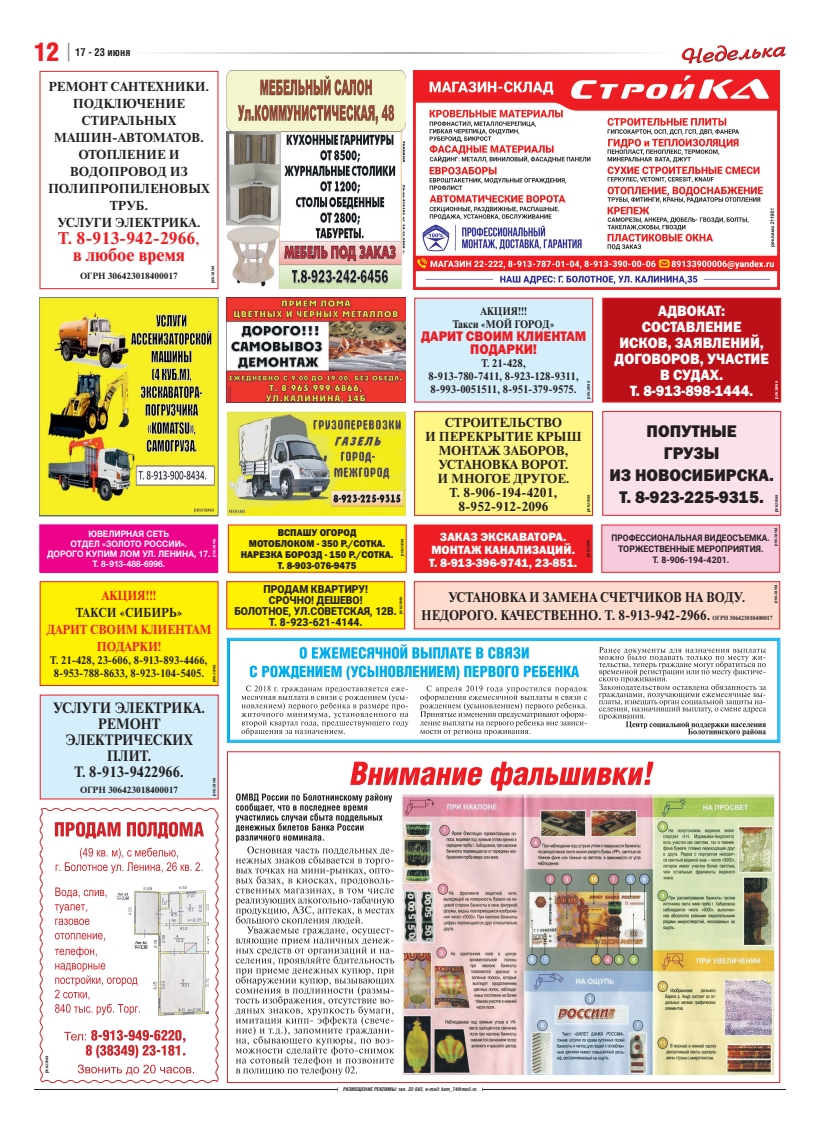
<style>
.page{position:relative;width:820px;height:1134px;background:#fff}
.page>*{position:absolute;margin:0;border:0;box-sizing:border-box;transform-origin:0 0}
.t1{font:25px "AG Letterica Demi Condensed C";color:#ee1d23}
.t2{font:700 18px "Newton C";color:#ee1d23}
.t3{font:17px/22px "Franklin Gothic Heavy C";color:#231f20;text-align:center;scale:.96 1}
.t4{font:700 17px "Newton C";color:#ee1d23}
.t5{font:15px/16px "Franklin Gothic Heavy C";color:#fff;text-align:center;scale:.93 1}
.t6{font:700 15px/16px "Newton C";color:#231f20;text-align:center;scale:.93 1}
.t7{font:700 14px/18px "Newton C";color:#231f20;scale:.91 1}
.t8{font:14px/13px "Franklin Gothic Heavy C";color:#ee1d23;text-align:center;scale:.93 1}
.t9{font:700 13px/17px "Newton C";color:#231f20;text-align:center}
.t10{font:700 13px/17px "Newton C";color:#ee1d23;text-align:center;scale:.92 1}
.t11{font:700 13px "Newton C";color:#231f20;scale:.92 1}
.t12{font:12px/13px "Franklin Gothic Heavy C";color:#fff;text-align:center}
.t13{font:700 11px/13px "Newton C";color:#231f20;text-align:center;scale:.93 1}
.t14{font:900 11px/11px "Roboto";color:#231f20;text-align:center;scale:.94 1}
.t15{font:700 10.5px "AG Letterica Condensed C";color:#231f20}
.t16{font:10px/11px "Franklin Gothic Heavy C";color:#231f20;text-align:center;scale:.92 1}
.t17{font:700 9px/10px "Helvetica Neue Cyr";color:#fff;text-align:center;scale:.93 1}
.t18{font:700 9px/11px "Roboto";color:#231f20;text-align:center;scale:.93 1}
.t19{font:700 9px "Newton C";color:#231f20}
.t20{font:700 6px "Newton C";color:#231f20;scale:.93 1}
.t21{font:700 5px "Newton C";color:#231f20}
.t22{font:italic 700 5px "AG Letterica Condensed C";color:#231f20}
.t23{font:700 5px "Newton C";color:#fff}
.s1{font-size:13px}
</style>
<div class="page">
<hr style="left:34px;top:1089px;width:303px;height:1px;background:#231f20">
<hr style="left:482px;top:1089px;width:303px;height:1px;background:#231f20">
<hr style="left:119px;top:52px;width:291px;height:2px;background:#939598">
<hr style="left:410px;top:52px;width:267px;height:2px;background:#939598">
<svg style="left:68px;top:43px;width:1px;height:18px"></svg>
<svg style="left:681px;top:45px;width:104px;height:19px"></svg>
<img style="left:226px;top:298px;width:179px;height:104px">
<img style="left:39px;top:298px;width:179px;height:218px">
<img style="left:227px;top:71px;width:178px;height:218px">
<div style="left:39px;top:71px;width:179px;height:218px;border:1px solid #ee1d23"></div>
<div style="left:227px;top:582px;width:177px;height:47px;background:#fff101"></div>
<div style="left:226px;top:581px;width:179px;height:48px;border:1px solid #ee1d23"></div>
<img style="left:228px;top:411px;width:177px;height:105px">
<div style="left:40px;top:695px;width:178px;height:104px;background:#d4effb"></div>
<div style="left:414px;top:582px;width:365px;height:47px;background:#fddcce"></div>
<div style="left:413px;top:581px;width:367px;height:48px;border:1px solid #ee1d23"></div>
<div style="left:414px;top:298px;width:178px;height:104px;background:#d4effb"></div>
<div style="left:414px;top:298px;width:179px;height:105px;border:1px solid #ee1d23"></div>
<div style="left:40px;top:582px;width:178px;height:103px;background:#fff101"></div>
<div style="left:40px;top:581px;width:178px;height:105px;border:1px solid #ee1d23"></div>
<div style="left:602px;top:298px;width:178px;height:104px;background:#bb1018"></div>
<div style="left:602px;top:298px;width:178px;height:105px;border:1px solid #ee1d23"></div>
<div style="left:228px;top:525px;width:178px;height:47px;background:#fff101"></div>
<div style="left:414px;top:412px;width:178px;height:103px;background:#fff685"></div>
<div style="left:414px;top:411px;width:178px;height:105px;border:1px solid #ee1d23"></div>
<div style="left:602px;top:411px;width:178px;height:104px;background:#fbe1ec"></div>
<div style="left:602px;top:411px;width:178px;height:105px;border:1px solid #ee1d23"></div>
<div style="left:601px;top:525px;width:178px;height:47px;background:#f8cade"></div>
<div style="left:601px;top:524px;width:179px;height:49px;border:1px solid #ee1d23"></div>
<div style="left:414px;top:525px;width:178px;height:47px;background:#ee1d23"></div>
<div style="left:413px;top:524px;width:179px;height:49px;border:1px solid #ee1d23"></div>
<div style="left:40px;top:525px;width:178px;height:47px;background:#ed028c"></div>
<div style="left:39px;top:524px;width:179px;height:49px;border:1px solid #ed028c"></div>
<img style="left:413px;top:71px;width:366px;height:218px">
<svg style="left:39px;top:807px;width:180px;height:277px"></svg>
<svg style="left:56px;top:848px;width:146px;height:25px"></svg>
<svg style="left:55px;top:822px;width:149px;height:16px"></svg>
<img style="left:115px;top:887px;width:93px;height:130px">
<svg style="left:55px;top:904px;width:34px;height:21px"></svg>
<svg style="left:55px;top:887px;width:52px;height:11px"></svg>
<svg style="left:78px;top:1064px;width:116px;height:11px"></svg>
<svg style="left:64px;top:1030px;width:121px;height:28px"></svg>
<svg style="left:55px;top:963px;width:85px;height:52px"></svg>
<svg style="left:55px;top:933px;width:50px;height:24px"></svg>
<svg style="left:226px;top:637px;width:554px;height:106px"></svg>
<div style="left:229px;top:640px;width:548px;height:101px;border:1px solid #00aeef"></div>
<svg style="left:235px;top:762px;width:418px;height:313px"></svg>
<svg style="left:598px;top:647px;width:167px;height:89px"></svg>
<svg style="left:419px;top:686px;width:168px;height:49px"></svg>
<svg style="left:241px;top:686px;width:167px;height:49px"></svg>
<svg style="left:250px;top:665px;width:329px;height:15px"></svg>
<svg style="left:299px;top:644px;width:229px;height:15px"></svg>
<img style="left:400px;top:794px;width:374px;height:280px">
<h1 class="t1" style="left:34px;top:37px;width:26px">12</h1>
<p class="t15" style="left:75px;top:45px;width:57px">17 - 23 июня</p>
<p class="t9" style="left:48px;top:78px;width:163px">РЕМОНТ САНТЕХНИКИ.<br>ПОДКЛЮЧЕНИЕ<br>СТИРАЛЬНЫХ<br>МАШИН-АВТОМАТОВ.<br>ОТОПЛЕНИЕ И<br>ВОДОПРОВОД ИЗ<br>ПОЛИПРОПИЛЕНОВЫХ<br>ТРУБ.<br>УСЛУГИ ЭЛЕКТРИКА.</p>
<h3 class="t4" style="left:58px;top:229px;width:143px">Т. 8-913-942-2966<span class="s1">,</span></h3>
<h2 class="t2" style="left:73px;top:245px;width:113px">в любое время</h2>
<p class="t19" style="left:80px;top:271px;width:99px">ОГРН 306423018400017</p>
<p class="t21" style="left:210px;top:283px;width:19px;rotate:-90deg">реклама</p>
<p class="t17" style="left:47px;top:529px;width:177px">ЮВЕЛИРНАЯ СЕТЬ<br>ОТДЕЛ «ЗОЛОТО РОССИИ».<br>ДОРОГО КУПИМ ЛОМ УЛ. ЛЕНИНА, 17.<br>Т. 8-913-488-6996.</p>
<p class="t23" style="left:211px;top:556px;width:19px;rotate:-90deg">реклама</p>
<p class="t10" style="left:102px;top:587px;width:61px">АКЦИЯ!!!</p>
<p class="t11" style="left:76px;top:605px;width:117px">ТАКСИ «СИБИРЬ»</p>
<p class="t10" style="left:47px;top:621px;width:180px">ДАРИТ СВОИМ КЛИЕНТАМ<br>ПОДАРКИ!</p>
<p class="t13" style="left:50px;top:654px;width:171px">Т. 21-428, 23-606, 8-913-893-4466,<br>8-953-788-8633, 8-923-104-5405.</p>
<p class="t21" style="left:211px;top:682px;width:19px;rotate:-90deg">реклама</p>
<p class="t6" style="left:53px;top:700px;width:165px">УСЛУГИ ЭЛЕКТРИКА.<br>РЕМОНТ<br>ЭЛЕКТРИЧЕСКИХ<br>ПЛИТ.<br>Т. 8-913-9422966.</p>
<p class="t19" style="left:80px;top:785px;width:99px">ОГРН 306423018400017</p>
<p class="t21" style="left:211px;top:796px;width:19px;rotate:-90deg">реклама</p>
<p class="t16" style="left:241px;top:527px;width:168px">ВСПАШУ ОГОРОД<br>МОТОБЛОКОМ - 350 Р./СОТКА.<br>НАРЕЗКА БОРОЗД - 150 Р./СОТКА.<br>Т. 8-903-076-9475</p>
<p class="t21" style="left:399px;top:556px;width:19px;rotate:-90deg">реклама</p>
<p class="t14" style="left:234px;top:583px;width:174px">ПРОДАМ КВАРТИРУ!<br>СРОЧНО! ДЕШЕВО!<br>БОЛОТНОЕ, УЛ.СОВЕТСКАЯ, 12В.<br>Т. 8-923-621-4144.</p>
<p class="t21" style="left:397px;top:614px;width:19px;rotate:-90deg">реклама</p>
<p class="t13" style="left:452px;top:305px;width:111px">АКЦИЯ!!!<br>Такси «МОЙ ГОРОД»</p>
<p class="t8" style="left:421px;top:330px;width:179px">ДАРИТ СВОИМ КЛИЕНТАМ<br>ПОДАРКИ!</p>
<p class="t13" style="left:428px;top:357px;width:163px">Т. 21-428,<br>8-913-780-7411, 8-923-128-9311,<br>8-993-0051511, 8-951-379-9575.</p>
<p class="t21" style="left:585px;top:399px;width:19px;rotate:-90deg">реклама</p>
<p class="t5" style="left:614px;top:303px;width:167px">АДВОКАТ:<br>СОСТАВЛЕНИЕ<br>ИСКОВ, ЗАЯВЛЕНИЙ,<br>ДОГОВОРОВ, УЧАСТИЕ<br>В СУДАХ.<br>Т. 8-913-898-1444.</p>
<p class="t23" style="left:773px;top:399px;width:19px;rotate:-90deg">реклама</p>
<p class="t9" style="left:425px;top:415px;width:158px;line-height:14px">СТРОИТЕЛЬСТВО<br>И ПЕРЕКРЫТИЕ КРЫШ<br>МОНТАЖ ЗАБОРОВ,<br>УСТАНОВКА ВОРОТ.<br>И МНОГОЕ ДРУГОЕ.<br>Т. 8-906-194-4201,<br>8-952-912-2096</p>
<p class="t21" style="left:585px;top:512px;width:19px;rotate:-90deg">реклама</p>
<h3 class="t3" style="left:609px;top:420px;width:173px">ПОПУТНЫЕ<br>ГРУЗЫ<br>ИЗ НОВОСИБИРСКА.<br>Т. 8-923-225-9315.</h3>
<p class="t21" style="left:773px;top:512px;width:19px;rotate:-90deg">реклама</p>
<p class="t12" style="left:429px;top:530px;width:150px">ЗАКАЗ ЭКСКАВАТОРА.<br>МОНТАЖ КАНАЛИЗАЦИЙ.<br>Т. 8-913-396-9741, 23-851.</p>
<p class="t21" style="left:585px;top:557px;width:19px;rotate:-90deg">реклама</p>
<p class="t18" style="left:611px;top:532px;width:172px">ПРОФЕССИОНАЛЬНАЯ ВИДЕОСЪЕМКА.<br>ТОРЖЕСТВЕННЫЕ МЕРОПРИЯТИЯ.<br>Т. 8-906-194-4201.</p>
<p class="t21" style="left:772px;top:546px;width:19px;rotate:-90deg">реклама</p>
<p class="t21" style="left:772px;top:603px;width:19px;rotate:-90deg">реклама</p>
<p class="t7" style="left:421px;top:588px;width:358px;text-indent:27px">УСТАНОВКА И ЗАМЕНА СЧЕТЧИКОВ НА ВОДУ.<br>НЕДОРОГО. КАЧЕСТВЕННО. Т. 8-913-942-2966.</p>
<p class="t20" style="left:712px;top:614px;width:66px">ОГРН 306423018400017</p>
<p class="t21" style="left:44px;top:1073px;width:19px;rotate:-90deg">реклама</p>
<p class="t22" style="left:343px;top:1086px;width:135px">РАЗМЕЩЕНИЕ РЕКЛАМЫ: тел. 22-542, e-mail: kom_74@mail.ru</p>
</div>
